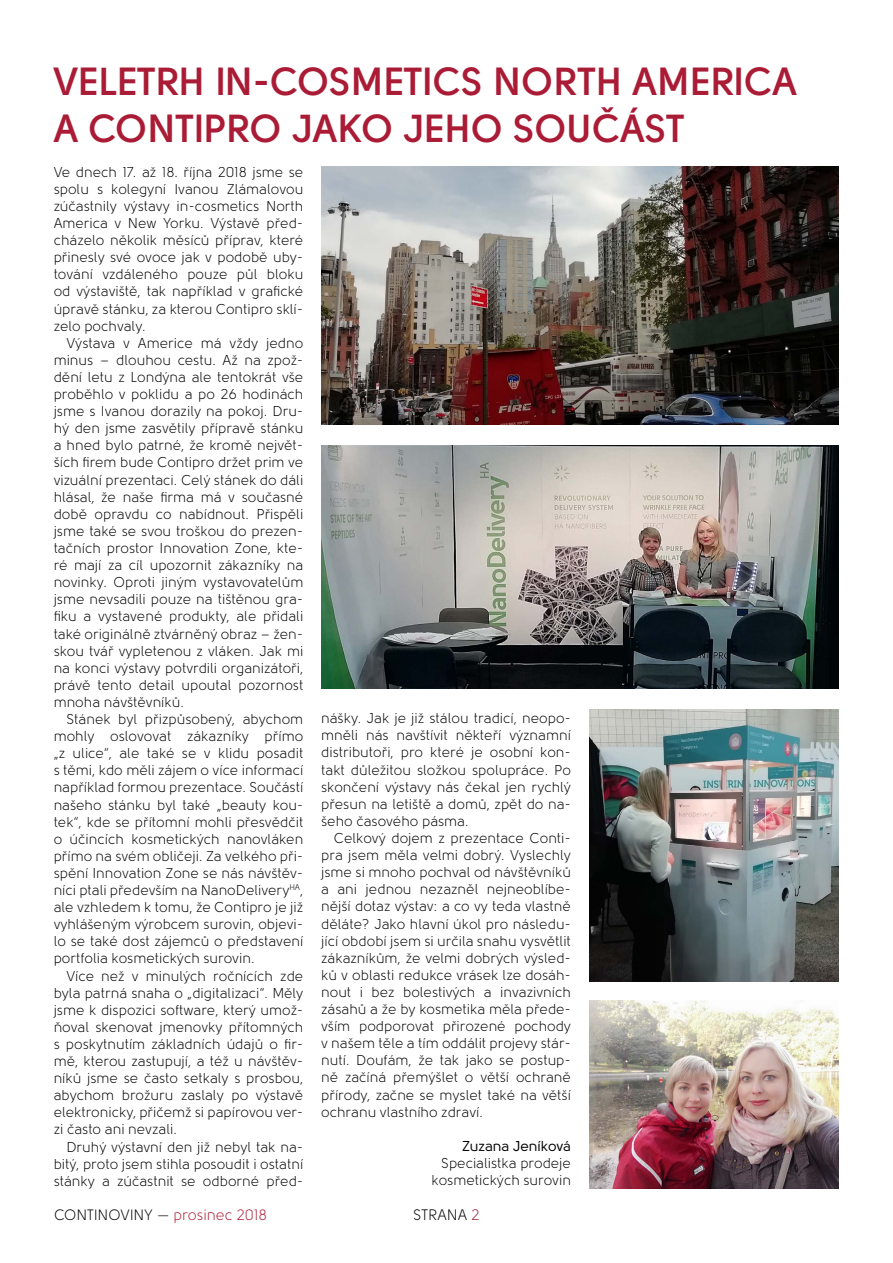
<style>
.page{position:relative;width:893px;height:1263px;background:#fff}
.page>*{position:absolute;margin:0;border:0;box-sizing:border-box;transform-origin:0 0}
.t1{font:700 39px/46.8px "Solomon";color:#aa1c35}
.t2{font:15.15px "Solomon";color:#000}
.t3{font:15px "Solomon";color:#000}
.t4{font:14.25px/17.1px "Solomon";color:#000;text-align:justify}
.t5{font:14.25px "Solomon";color:#000}
.s1{color:#aa1c35}
</style>
<div class="page">
<img style="left:321px;top:166px;width:518px;height:259px">
<img style="left:589px;top:1001px;width:250px;height:187px">
<img style="left:321px;top:446px;width:518px;height:243px">
<img style="left:589px;top:709px;width:250px;height:272px">
<h1 class="t1" style="left:54px;top:58px;width:745px">VELETRH IN-COSMETICS NORTH AMERICA<br>A CONTIPRO JAKO JEHO SOUČÁST</h1>
<p class="t4" style="left:54px;top:163px;width:251px">Ve dnech 17. až 18. října 2018 jsme se spolu s kolegyní Ivanou Zlámalovou zúčastnily výstavy in-cosmetics North America v N ew Yorku. Výstavě před&shy;cházelo několik měsíců příprav, které přinesly své ovoce jak v podobě uby&shy;tování vzdáleného pouze půl bloku od výstaviště, tak například v grafické úpravě stánku, za kterou Contipro sklí&shy;zelo pochvaly.</p>
<p class="t4" style="left:54px;top:334px;width:251px;text-indent:13px">Výstava v Americe má vždy jedno minus – dlouhou cestu. Až na zpož&shy;dění letu z Londýna ale tentokrát vše proběhlo v poklidu a po 26 hodinách jsme s Ivanou dorazily na pokoj. Dru&shy;hý den jsme zasvětily přípravě stánku a hned bylo patrné, že kromě největ&shy;ších firem bude Contipro držet prim ve vizuální prezentaci. Celý stánek do dáli hlásal, že naše firma má v současné době opravdu co nabídnout. Přispěli jsme také se svou troškou do prezen&shy;tačních prostor I nnovation Zone, kte&shy;ré mají za cíl upozornit zákazníky na novinky. Oproti jiným vystavovatelům jsme nevsadili pouze na tištěnou gra&shy;fiku a vystavené produkty, ale přidali také originálně ztvárněný obraz – žen&shy;skou tvář vypletenou z vláken. Jak mi na konci výstavy potvrdili organizátoři, právě tento detail upoutal pozornost mnoha návštěvníků.</p>
<p class="t4" style="left:54px;top:711px;width:251px;text-indent:13px">Stánek byl přizpůsobený, abychom mohly oslovovat zákazníky přímo „z ulice“, ale také se v klidu posadit s těmi, kdo měli zájem o více informací například formou prezentace. Součástí našeho stánku byl také „beauty kou&shy;tek“, kde se přítomní mohli přesvědčit o účincích kosmetických nanovláken přímo na svém obličeji. Za velkého při&shy;spění I nnovation Zone se nás návštěv&shy;níci ptali především na NanoDelivery<sup>HA</sup>, ale vzhledem k tomu, že Contipro je již vyhlášeným výrobcem surovin, objevi&shy;lo se také dost zájemců o představení portfolia kosmetických surovin.</p>
<p class="t4" style="left:54px;top:967px;width:251px;text-indent:13px">Více než v minulých ročnících zde byla patrná snaha o „digitalizaci“. Měly jsme k dispozici software, který umož&shy;ňoval skenovat jmenovky přítomných s poskytnutím základních údajů o fir&shy;mě, kterou zastupují, a též u návštěv&shy;níků jsme se často setkaly s prosbou, abychom brožuru zaslaly po výstavě elektronicky, přičemž si papírovou ver&shy;zi často ani nevzali.</p>
<p class="t4" style="left:54px;top:1138px;width:251px;text-indent:13px">Druhý výstavní den již nebyl tak na&shy;bitý, proto jsem stihla posoudit i ostatní stánky a zúčastnit se odborné před-</p>
<p class="t4" style="left:321px;top:710px;width:251px">nášky. Jak je již stálou tradicí, neopo&shy;mněli nás navštívit někteří významní distributoři, pro které je osobní kon&shy;takt důležitou složkou spolupráce. Po skončení výstavy nás čekal jen rychlý přesun na letiště a domů, zpět do na&shy;šeho časového pásma.</p>
<p class="t4" style="left:321px;top:830px;width:251px;text-indent:13px">Celkový dojem z prezentace Conti&shy;pra jsem měla velmi dobrý. Vyslechly jsme si mnoho pochval od návštěvníků a ani jednou nezazněl nejneoblíbe&shy;nější dotaz výstav: a co vy teda vlastně děláte? Jako hlavní úkol pro následu&shy;jící období jsem si určila snahu vysvětlit zákazníkům, že velmi dobrých výsled&shy;ků v oblasti redukce vrásek lze dosáh&shy;nout i bez bolestivých a invazivních zásahů a že by kosmetika měla přede&shy;vším podporovat přirozené pochody v našem těle a tím oddálit projevy stár&shy;nutí. Doufám, že tak jako se postup&shy;ně začíná přemýšlet o větší ochraně přírody, začne se myslet také na větší ochranu vlastního zdraví.</p>
<p class="t5" style="left:462px;top:1138px;width:110px">Zuzana Jeníková</p>
<p class="t4" style="left:432px;top:1154px;width:141px;text-align:right">Specialistka prodeje kosmetických surovin</p>
<p class="t3" style="left:54px;top:1207px;width:215px">continoviny — <span class="s1">prosinec 2018</span></p>
<p class="t2" style="left:413px;top:1207px;width:68px">Strana <span class="s1">2</span></p>
</div>
